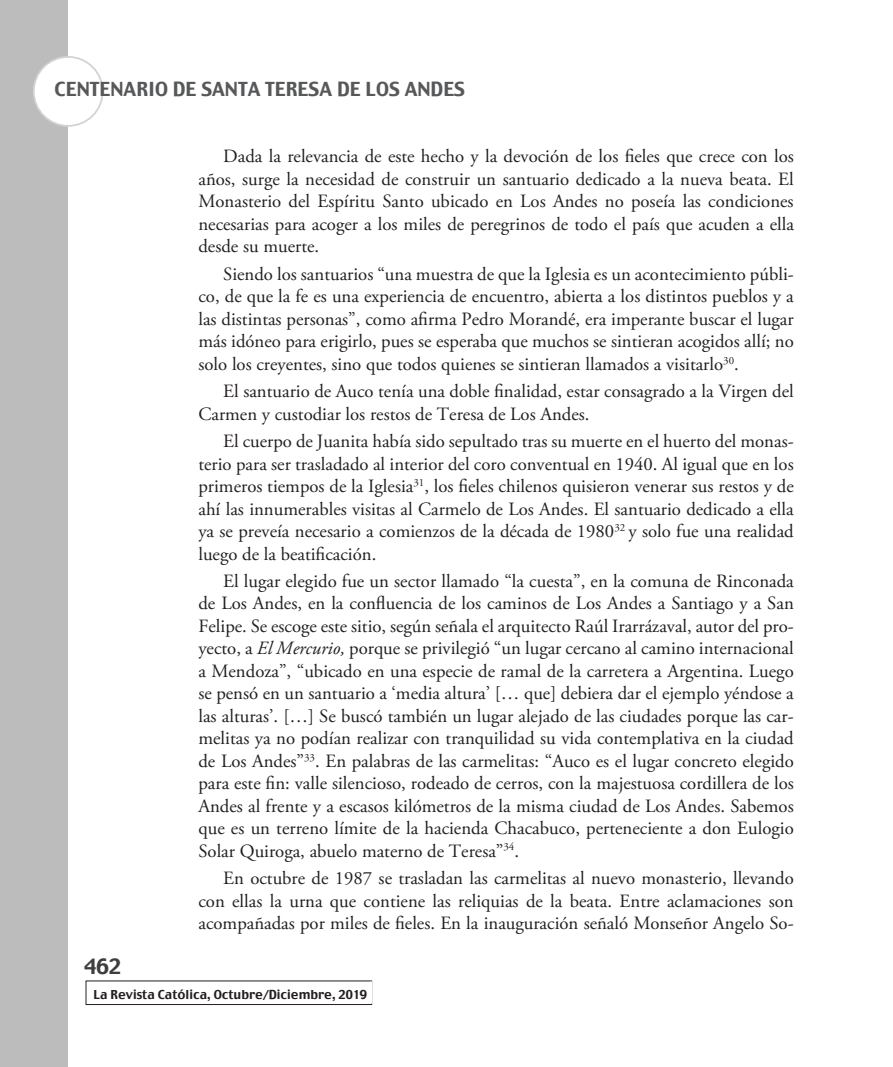
<style>
.page{position:relative;width:893px;height:1067px;background:#fff}
.page>*{position:absolute;margin:0;border:0;box-sizing:border-box;transform-origin:0 0}
.t1{font:21px "Charcoal";color:#3e3e3f}
.t2{font:19.25px "Charcoal";color:#57585a}
.Cuerpo{font:18.72px/22.4px "Adobe Garamond Pro";color:#231f20;text-align:justify}
.t3{font:12.25px "Charcoal";color:#231f20}
.s1{font-style:italic}
.s2{color:#fff}
</style>
<div class="page">
<div style="left:0;top:0;width:68px;height:1067px;background:#bdbcbc"></div>
<div style="left:86px;top:980px;width:286px;height:25px;border:1px solid #231f20"></div>
<hr style="left:370px;top:981px;width:2px;height:22px;background:#fff">
<div style="left:34px;top:57px;width:69px;height:69px;background:#fff;border-radius:50%"></div>
<div style="left:33px;top:56px;width:71px;height:71px;border:2px solid #d1d2d4;border-radius:50%"></div>
<p class="t2" style="left:55px;top:76px;width:412px">CENTENARIO DE SANTA TERESA DE LOS ANDES</p>
<p class="Cuerpo" style="left:198px;top:146px;width:597px;text-indent:25px">Dada la relevancia de este hecho y la devoción de los fieles que crece con los años, surge la necesidad de construir un santuario dedicado a la nueva beata. El Monasterio del Espíritu Santo ubicado en Los Andes no poseía las condiciones necesarias para acoger a los miles de peregrinos de todo el país que acuden a ella desde su muerte.</p>
<p class="Cuerpo" style="left:198px;top:263px;width:597px;text-indent:25px">Siendo los santuarios “una muestra de que la Iglesia es un acontecimiento públi&shy;co, de que la fe es una experiencia de encuentro, abierta a los distintos pueblos y a las distintas personas”, como afirma Pedro Morandé, era imperante buscar el lugar más idóneo para erigirlo, pues se esperaba que muchos se sintieran acogidos allí; no solo los creyentes, sino que todos quienes se sintieran llamados a visitarlo<sup>30</sup>.</p>
<p class="Cuerpo" style="left:198px;top:381px;width:597px;text-indent:25px">El santuario de Auco tenía una doble finalidad, estar consagrado a la Virgen del<br>Carmen y custodiar los restos de Teresa de Los Andes.</p>
<p class="Cuerpo" style="left:198px;top:430px;width:597px;text-indent:25px">El cuerpo de Juanita había sido sepultado tras su muerte en el huerto del monas&shy;terio para ser trasladado al interior del coro conventual en 1940. Al igual que en los primeros tiempos de la Iglesia<sup>31</sup>, los fieles chilenos quisieron venerar sus restos y de ahí las innumerables visitas al Carmelo de Los Andes. El santuario dedicado a ella ya se preveía necesario a comienzos de la década de 1980<sup>32</sup> y solo fue una realidad luego de la beatificación.</p>
<p class="Cuerpo" style="left:198px;top:570px;width:597px;text-indent:25px">El lugar elegido fue un sector llamado “la cuesta”, en la comuna de Rinconada de Los Andes, en la confluencia de los caminos de Los Andes a Santiago y a San Felipe. Se escoge este sitio, según señala el arquitecto Raúl Irarrázaval, autor del pro&shy;yecto, a <span class="s1">El Mercurio,</span> porque se privilegió “un lugar cercano al camino internacional a Mendoza”, “ubicado en una especie de ramal de la carretera a Argentina. Luego se pensó en un santuario a ‘media altura’ [… que] debiera dar el ejemplo yéndose a las alturas’. […] Se buscó también un lugar alejado de las ciudades porque las car&shy;melitas ya no podían realizar con tranquilidad su vida contemplativa en la ciudad de Los Andes”<sup>33</sup>. En palabras de las carmelitas: “Auco es el lugar concreto elegido para este fin: valle silencioso, rodeado de cerros, con la majestuosa cordillera de los Andes al frente y a escasos kilómetros de la misma ciudad de Los Andes. Sabemos que es un terreno límite de la hacienda Chacabuco, perteneciente a don Eulogio Solar Quiroga, abuelo materno de Teresa”<sup>34</sup>.</p>
<p class="Cuerpo" style="left:198px;top:867px;width:597px;text-indent:25px">En octubre de 1987 se trasladan las carmelitas al nuevo monasterio, llevando con ellas la urna que contiene las reliquias de la beata. Entre aclamaciones son acompañadas por miles de fieles. En la inauguración señaló Monseñor Angelo So-</p>
<p class="t1" style="left:84px;top:952px;width:38px">462</p>
<p class="t3" style="left:93px;top:986px;width:283px">La Revista Católica, Octubre/Diciembre, 2019<span class="s2">d</span></p>
</div>
